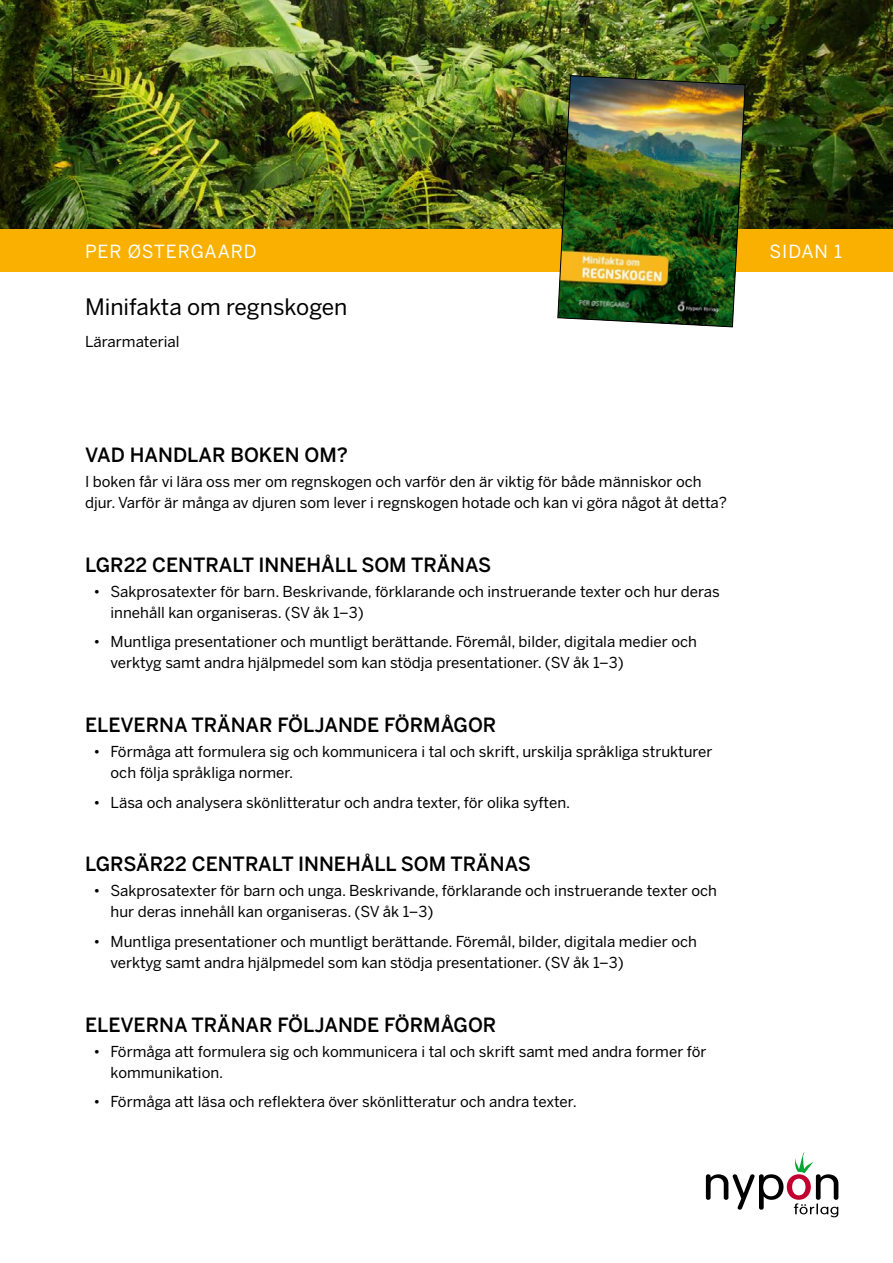
<style>
.page{position:relative;width:893px;height:1263px;background:#fff}
.page>*{position:absolute;margin:0;border:0;box-sizing:border-box;transform-origin:0 0}
.t1{font:22.5px "Benton Sans";color:#000}
.t2{font:500 19.5px "Benton Sans";color:#000}
.t3{font:18px "Benton Sans";letter-spacing:.05em;color:#fff}
.t4{font:15px/21px "Benton Sans";color:#000}
</style>
<div class="page">
<img style="left:0;top:0;width:893px;height:230px">
<div style="left:0;top:230px;width:893px;height:42px;background:#f9b000"></div>
<img style="left:557px;top:75px;width:189px;height:253px">
<svg style="left:706px;top:1152px;width:132px;height:65px"></svg>
<p class="t3" style="left:85px;top:241px;width:173px">PER ØSTERGAARD</p>
<h1 class="t1" style="left:85px;top:294px;width:264px">Minifakta om regnskogen</h1>
<p class="t4" style="left:85px;top:331px;width:96px">Lärarmaterial</p>
<h2 class="t2" style="left:85px;top:443px;width:264px">VAD HANDLAR BOKEN OM?</h2>
<p class="t4" style="left:85px;top:471px;width:644px">I boken får vi lära oss mer om regnskogen och varför den är viktig för både människor och djur. Varför är många av djuren som lever i regnskogen hotade och kan vi göra något åt detta?</p>
<h2 class="t2" style="left:85px;top:552px;width:408px">LGR22 CENTRALT INNEHÅLL SOM TRÄNAS</h2>
<p class="t4" style="left:111px;top:581px;width:611px;text-indent:-17px">• Sakprosatexter för barn. Beskrivande, förklarande och instruerande texter och hur deras innehåll kan organiseras. (SV åk 1–3)</p>
<p class="t4" style="left:111px;top:631px;width:588px;text-indent:-17px">• Muntliga presentationer och muntligt berättande. Föremål, bilder, digitala medier och verktyg samt andra hjälpmedel som kan stödja presentationer. (SV åk 1–3)</p>
<h2 class="t2" style="left:85px;top:713px;width:413px">ELEVERNA TRÄNAR FÖLJANDE FÖRMÅGOR</h2>
<p class="t4" style="left:111px;top:741px;width:603px;text-indent:-17px">• Förmåga att formulera sig och kommunicera i tal och skrift, urskilja språkliga strukturer och följa språkliga normer.</p>
<p class="t4" style="left:94px;top:792px;width:478px">• Läsa och analysera skönlitteratur och andra texter, för olika syften.</p>
<h2 class="t2" style="left:85px;top:852px;width:447px">LGRSÄR22 CENTRALT INNEHÅLL SOM TRÄNAS</h2>
<p class="t4" style="left:111px;top:880px;width:608px;text-indent:-17px">• Sakprosatexter för barn och unga. Beskrivande, förklarande och instruerande texter och hur deras innehåll kan organiseras. (SV åk 1–3)</p>
<p class="t4" style="left:111px;top:931px;width:588px;text-indent:-17px">• Muntliga presentationer och muntligt berättande. Föremål, bilder, digitala medier och verktyg samt andra hjälpmedel som kan stödja presentationer. (SV åk 1–3)</p>
<h2 class="t2" style="left:85px;top:1012px;width:413px">ELEVERNA TRÄNAR FÖLJANDE FÖRMÅGOR</h2>
<p class="t4" style="left:111px;top:1041px;width:597px;text-indent:-17px">• Förmåga att formulera sig och kommunicera i tal och skrift samt med andra former för kommunikation.</p>
<p class="t4" style="left:94px;top:1091px;width:485px">• Förmåga att läsa och reflektera över skönlitteratur och andra texter.</p>
<p class="t3" style="left:769px;top:241px;width:74px">SIDAN 1</p>
</div>
